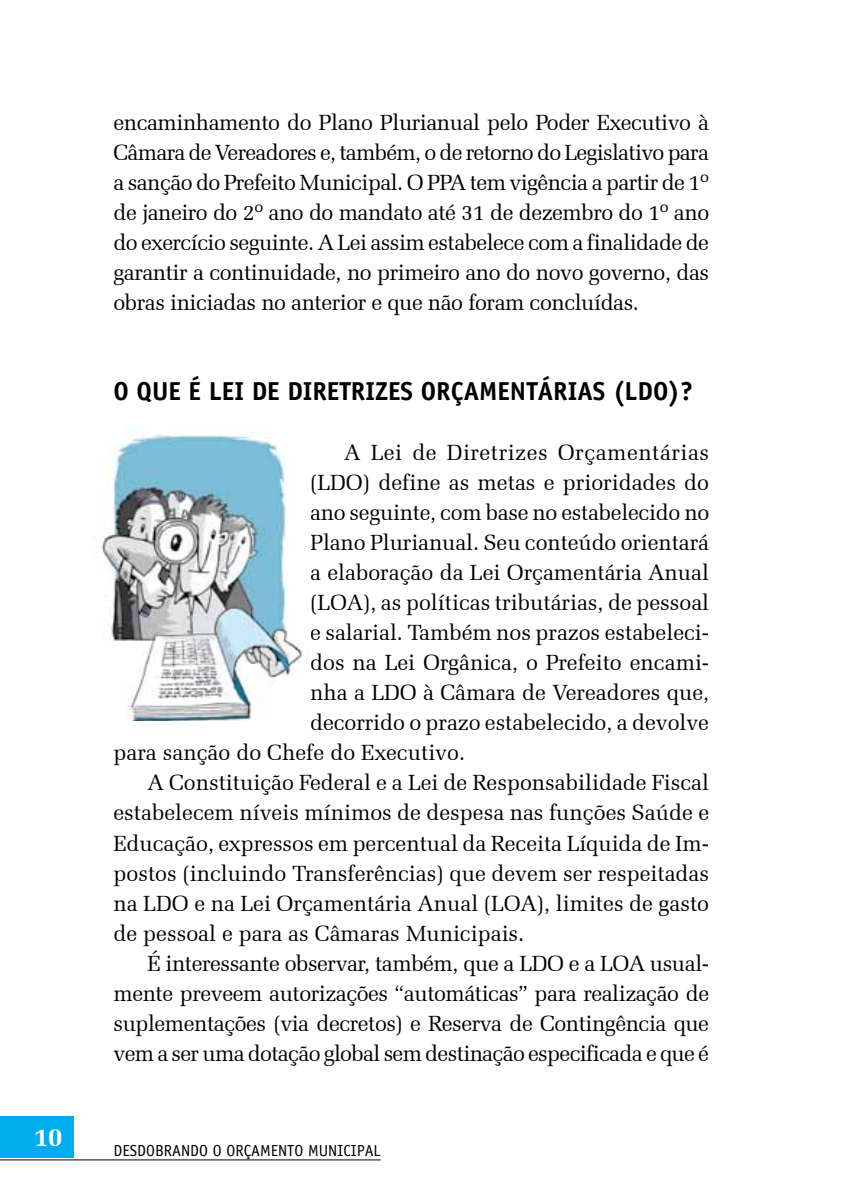
<style>
.page{position:relative;width:851px;height:1191px;background:#fff}
.page>*{position:absolute;margin:0;border:0;box-sizing:border-box;transform-origin:0 0}
.t1{font:700 26px "Officina Sans";color:#000}
.t2{font:700 26px "Zapf Elliptical 711 BT";color:#fff}
.t3{font:22px/30px "Zapf Elliptical 711 BT";color:#000;text-align:justify}
.t4{font:22px "Zapf Elliptical 711 BT";letter-spacing:-.02em;color:#000}
.t5{font:22px "Zapf Elliptical 711 BT";letter-spacing:-.03em;color:#000}
.t6{font:22px "Zapf Elliptical 711 BT";letter-spacing:.025em;color:#000}
.t7{font:16px "Officina Sans";color:#000}
</style>
<div class="page">
<div style="left:0;top:1116px;width:74px;height:41px;background:#00aeef"></div>
<hr style="left:0;top:1159px;width:380px;height:1px;background:#000">
<img style="left:101px;top:423px;width:202px;height:297px">
<p class="t2" style="left:34px;top:1122px;width:30px">10</p>
<p class="t3" style="left:113px;top:107px;width:597px">encaminhamento do Plano Plurianual pelo Poder Executivo à Câmara de Vereadores e, também, o de retorno do Legislativo para a sanção do Prefeito Municipal. O PPA tem vigência a partir de 1º de janeiro do 2º ano do mandato até 31 de dezembro do 1º ano do exercício seguinte. A Lei assim estabelece com a finalidade de garantir a continuidade, no primeiro ano do novo governo, das obras iniciadas no anterior e que não foram concluídas.</p>
<p class="t1" style="left:113px;top:375px;width:581px">O QUE É LEI DE DIRETRIZES ORÇAMENTÁRIAS (LDO)?</p>
<p class="t6" style="left:344px;top:440px;width:366px">A Lei de Diretrizes Orçamentárias</p>
<p class="t3" style="left:310px;top:467px;width:400px">(LDO) define as metas e prioridades do</p>
<p class="t3" style="left:310px;top:497px;width:400px">ano seguinte, com base no estabelecido no</p>
<p class="t3" style="left:310px;top:527px;width:400px">Plano Plurianual. Seu conteúdo orientará</p>
<p class="t3" style="left:310px;top:557px;width:400px">a elaboração da Lei Orçamentária Anual</p>
<p class="t3" style="left:310px;top:587px;width:400px">(LOA), as políticas tributárias, de pessoal</p>
<p class="t3" style="left:310px;top:617px;width:400px">e salarial. Também nos prazos estabeleci-</p>
<p class="t3" style="left:310px;top:647px;width:400px">dos na Lei Orgânica, o Prefeito encami-</p>
<p class="t3" style="left:310px;top:677px;width:400px">nha a LDO à Câmara de Vereadores que,</p>
<p class="t3" style="left:310px;top:708px;width:400px">decorrido o prazo estabelecido, a devolve</p>
<p class="t3" style="left:113px;top:738px;width:353px">para sanção do Chefe do Executivo.</p>
<p class="t3" style="left:147px;top:768px;width:563px">A Constituição Federal e a Lei de Responsabilidade Fiscal</p>
<p class="t3" style="left:113px;top:798px;width:597px">estabelecem níveis mínimos de despesa nas funções Saúde e</p>
<p class="t3" style="left:113px;top:828px;width:597px">Educação, expressos em percentual da Receita Líquida de Im-</p>
<p class="t3" style="left:113px;top:858px;width:597px">postos (incluindo Transferências) que devem ser respeitadas</p>
<p class="t3" style="left:113px;top:888px;width:597px">na LDO e na Lei Orçamentária Anual (LOA), limites de gasto</p>
<p class="t3" style="left:113px;top:918px;width:412px">de pessoal e para as Câmaras Municipais.</p>
<p class="t4" style="left:147px;top:950px;width:563px">É interessante observar, também, que a LDO e a LOA usual-</p>
<p class="t4" style="left:113px;top:980px;width:597px">mente preveem autorizações “automáticas” para realização de</p>
<p class="t4" style="left:113px;top:1010px;width:597px">suplementações (via decretos) e Reserva de Contingência que</p>
<p class="t5" style="left:113px;top:1040px;width:597px">vem a ser uma dotação global sem destinação especificada e que é</p>
<p class="t7" style="left:113px;top:1141px;width:269px">DESDOBRANDO O ORÇAMENTO MUNICIPAL</p>
</div>
